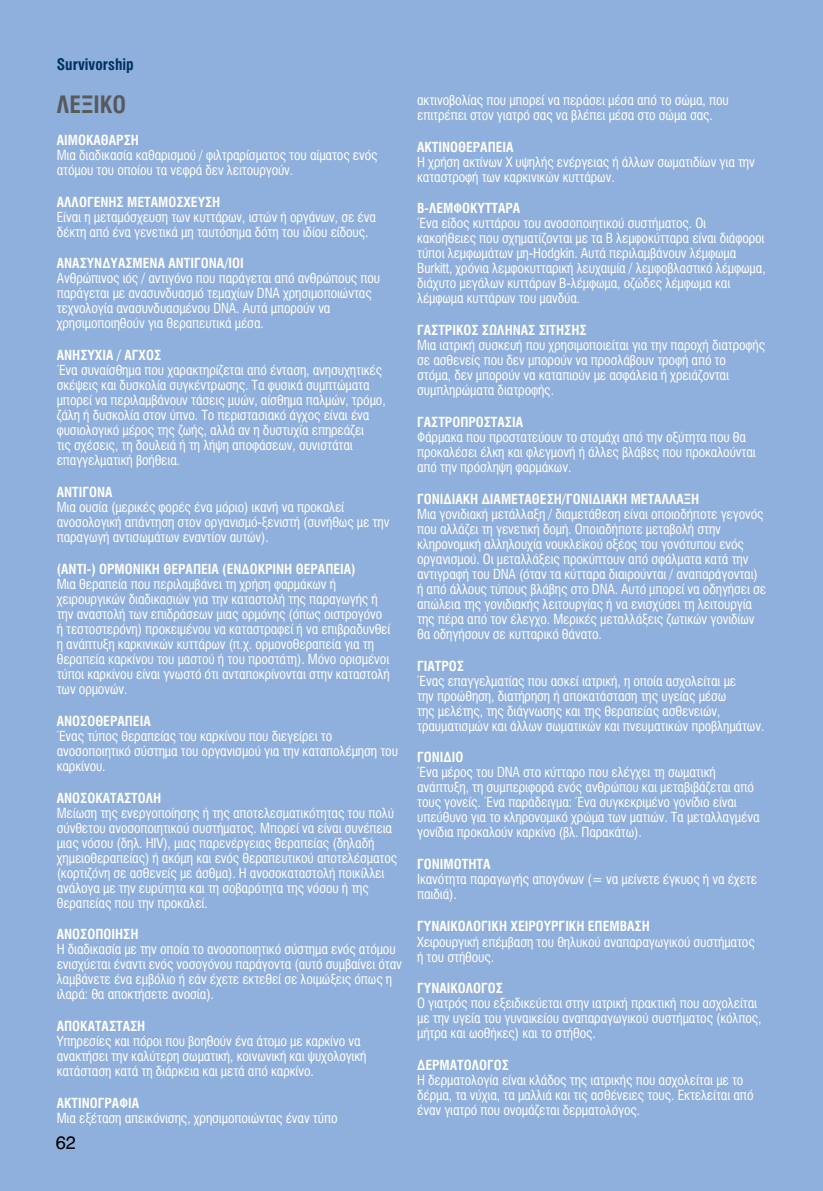
<style>
.page{position:relative;width:823px;height:1191px;background:#fff}
.page>*{position:absolute;margin:0;border:0;box-sizing:border-box;transform-origin:0 0}
.t1{font:24px "UB Helvetica Cond Bold";color:#58595b}
.t2{font:18px "UB Helvetica";color:#000}
.t3{font:16px "UB Helvetica Cond Bold";color:#00305f}
.t4{font:14px/15px "UB Helvetica Cond";letter-spacing:-.01em;color:#fff}
.t5{font:14px "UB Helvetica Cond Bold";color:#fff}
</style>
<div class="page">
<div style="left:0;top:0;width:822px;height:1191px;background:#8fafdc"></div>
<p class="t3" style="left:57px;top:55px;width:79px">Survivorship</p>
<h1 class="t1" style="left:57px;top:91px;width:71px">ΛΕΞΙΚΟ</h1>
<p class="t5" style="left:57px;top:132px;width:84px">ΑΙΜΟΚΑΘΑΡΣΗ</p>
<p class="t4" style="left:57px;top:147px;width:322px">Μια διαδικασία καθαρισμού / φιλτραρίσματος του αίματος ενός ατόμου του οποίου τα νεφρά δεν λειτουργούν.</p>
<p class="t5" style="left:57px;top:194px;width:165px">ΑΛΛΟΓΕΝΗΣ ΜΕΤΑΜΟΣΧΕΥΣΗ</p>
<p class="t4" style="left:57px;top:209px;width:320px">Είναι η μεταμόσχευση των κυττάρων, ιστών ή οργάνων, σε ένα δέκτη από ένα γενετικά μη ταυτόσημα δότη του ιδίου είδους.</p>
<p class="t5" style="left:57px;top:255px;width:188px">ΑΝΑΣΥΝΔΥΑΣΜΕΝΑ ΑΝΤΙΓΟΝΑ/ΙΟΙ</p>
<p class="t4" style="left:57px;top:271px;width:325px">Ανθρώπινος ιός / αντιγόνο που παράγεται από ανθρώπους που παράγεται με ανασυνδυασμό τεμαχίων DNA χρησιμοποιώντας τεχνολογία ανασυνδυασμένου DNA. Αυτά μπορούν να χρησιμοποιηθούν για θεραπευτικά μέσα.</p>
<p class="t5" style="left:57px;top:347px;width:106px">ΑΝΗΣΥΧΙΑ / ΑΓΧΟΣ</p>
<p class="t4" style="left:57px;top:363px;width:330px">Ένα συναίσθημα που χαρακτηρίζεται από ένταση, ανησυχητικές σκέψεις και δυσκολία συγκέντρωσης. Τα φυσικά συμπτώματα μπορεί να περιλαμβάνουν τάσεις μυών, αίσθημα παλμών, τρόμο, ζάλη ή δυσκολία στον ύπνο. Το περιστασιακό άγχος είναι ένα φυσιολογικό μέρος της ζωής, αλλά αν η δυστυχία επηρεάζει<br>τις σχέσεις, τη δουλειά ή τη λήψη αποφάσεων, συνιστάται επαγγελματική βοήθεια.</p>
<p class="t5" style="left:57px;top:484px;width:57px">ΑΝΤΙΓΟΝΑ</p>
<p class="t4" style="left:57px;top:500px;width:334px">Μια ουσία (μερικές φορές ένα μόριο) ικανή να προκαλεί ανοσολογική απάντηση στον οργανισμό-ξενιστή (συνήθως με την παραγωγή αντισωμάτων εναντίον αυτών).</p>
<p class="t5" style="left:57px;top:561px;width:300px">(ΑΝΤΙ-) ΟΡΜΟΝΙΚΗ ΘΕΡΑΠΕΙΑ (ΕΝΔΟΚΡΙΝΗ ΘΕΡΑΠΕΙΑ)</p>
<p class="t4" style="left:57px;top:576px;width:335px">Μια θεραπεία που περιλαμβάνει τη χρήση φαρμάκων ή χειρουργικών διαδικασιών για την καταστολή της παραγωγής ή την αναστολή των επιδράσεων μιας ορμόνης (όπως οιστρογόνο ή τεστοστερόνη) προκειμένου να καταστραφεί ή να επιβραδυνθεί η ανάπτυξη καρκινικών κυττάρων (π.χ. ορμονοθεραπεία για τη θεραπεία καρκίνου του μαστού ή του προστάτη). Μόνο ορισμένοι τύποι καρκίνου είναι γνωστό ότι ανταποκρίνονται στην καταστολή των ορμονών.</p>
<p class="t5" style="left:57px;top:713px;width:95px">ΑΝΟΣΟΘΕΡΑΠΕΙΑ</p>
<p class="t4" style="left:57px;top:728px;width:342px">Ένας τύπος θεραπείας του καρκίνου που διεγείρει το ανοσοποιητικό σύστημα του οργανισμού για την καταπολέμηση του καρκίνου.</p>
<p class="t5" style="left:57px;top:789px;width:106px">ΑΝΟΣΟΚΑΤΑΣΤΟΛΗ</p>
<p class="t4" style="left:57px;top:805px;width:342px">Μείωση της ενεργοποίησης ή της αποτελεσματικότητας του πολύ σύνθετου ανοσοποιητικού συστήματος. Μπορεί να είναι συνέπεια μιας νόσου (δηλ. HIV), μιας παρενέργειας θεραπείας (δηλαδή χημειοθεραπείας) ή ακόμη και ενός θεραπευτικού αποτελέσματος (κορτιζόνη σε ασθενείς με άσθμα). Η ανοσοκαταστολή ποικίλλει ανάλογα με την ευρύτητα και τη σοβαρότητα της νόσου ή της θεραπείας που την προκαλεί.</p>
<p class="t5" style="left:57px;top:926px;width:83px">ΑΝΟΣΟΠΟΙΗΣΗ</p>
<p class="t4" style="left:57px;top:942px;width:346px">Η διαδικασία με την οποία το ανοσοποιητικό σύστημα ενός ατόμου ενισχύεται έναντι ενός νοσογόνου παράγοντα (αυτό συμβαίνει όταν λαμβάνετε ένα εμβόλιο ή εάν έχετε εκτεθεί σε λοιμώξεις όπως η ιλαρά: θα αποκτήσετε ανοσία).</p>
<p class="t5" style="left:57px;top:1018px;width:90px">ΑΠΟΚΑΤΑΣΤΑΣΗ</p>
<p class="t4" style="left:57px;top:1033px;width:311px">Υπηρεσίες και πόροι που βοηθούν ένα άτομο με καρκίνο να ανακτήσει την καλύτερη σωματική, κοινωνική και ψυχολογική κατάσταση κατά τη διάρκεια και μετά από καρκίνο.</p>
<p class="t5" style="left:57px;top:1095px;width:84px">ΑΚΤΙΝΟΓΡΑΦΙΑ</p>
<p class="t4" style="left:57px;top:1110px;width:282px">Μια εξέταση απεικόνισης, χρησιμοποιώντας έναν τύπο</p>
<p class="t2" style="left:56px;top:1131px;width:22px">62</p>
<p class="t4" style="left:417px;top:92px;width:313px">ακτινοβολίας που μπορεί να περάσει μέσα από το σώμα, που επιτρέπει στον γιατρό σας να βλέπει μέσα στο σώμα σας.</p>
<p class="t5" style="left:417px;top:139px;width:98px">ΑΚΤΙΝΟΘΕΡΑΠΕΙΑ</p>
<p class="t4" style="left:417px;top:154px;width:339px">Η χρήση ακτίνων Χ υψηλής ενέργειας ή άλλων σωματιδίων για την καταστροφή των καρκινικών κυττάρων.</p>
<p class="t5" style="left:417px;top:200px;width:105px">Β-ΛΕΜΦΟΚΥΤΤΑΡΑ</p>
<p class="t4" style="left:417px;top:216px;width:350px">Ένα είδος κυττάρου του ανοσοποιητικού συστήματος. Οι κακοήθειες που σχηματίζονται με τα Β λεμφοκύτταρα είναι διάφοροι τύποι λεμφωμάτων μη-Hodgkin. Αυτά περιλαμβάνουν λέμφωμα Burkitt, χρόνια λεμφοκυτταρική λευχαιμία / λεμφοβλαστικό λέμφωμα, διάχυτο μεγάλων κυττάρων Β-λέμφωμα, οζώδες λέμφωμα και λέμφωμα κυττάρων του μανδύα.</p>
<p class="t5" style="left:417px;top:322px;width:171px">ΓΑΣΤΡΙΚΟΣ ΣΩΛΗΝΑΣ ΣΙΤΗΣΗΣ</p>
<p class="t4" style="left:417px;top:338px;width:349px">Μια ιατρική συσκευή που χρησιμοποιείται για την παροχή διατροφής σε ασθενείς που δεν μπορούν να προσλάβουν τροφή από το<br>στόμα, δεν μπορούν να καταπιούν με ασφάλεια ή χρειάζονται συμπληρώματα διατροφής.</p>
<p class="t5" style="left:417px;top:414px;width:107px">ΓΑΣΤΡΟΠΡΟΣΤΑΣΙΑ</p>
<p class="t4" style="left:417px;top:429px;width:340px">Φάρμακα που προστατεύουν το στομάχι από την οξύτητα που θα προκαλέσει έλκη και φλεγμονή ή άλλες βλάβες που προκαλούνται από την πρόσληψη φαρμάκων.</p>
<p class="t5" style="left:417px;top:491px;width:283px">ΓΟΝΙΔΙΑΚΗ ΔΙΑΜΕΤΑΘΕΣΗ/ΓΟΝΙΔΙΑΚΗ ΜΕΤΑΛΛΑΞΗ</p>
<p class="t4" style="left:417px;top:506px;width:350px">Μια γονιδιακή μετάλλαξη / διαμετάθεση είναι οποιοδήποτε γεγονός που αλλάζει τη γενετική δομή. Οποιαδήποτε μεταβολή στην κληρονομική αλληλουχία νουκλεϊκού οξέος του γονότυπου ενός οργανισμού. Οι μεταλλάξεις προκύπτουν από σφάλματα κατά την αντιγραφή του DNA (όταν τα κύτταρα διαιρούνται / αναπαράγονται) ή από άλλους τύπους βλάβης στο DNA. Αυτό μπορεί να οδηγήσει σε απώλεια της γονιδιακής λειτουργίας ή να ενισχύσει τη λειτουργία της πέρα από τον έλεγχο. Μερικές μεταλλάξεις ζωτικών γονιδίων θα οδηγήσουν σε κυτταρικό θάνατο.</p>
<p class="t5" style="left:417px;top:657px;width:48px">ΓΙΑΤΡΟΣ</p>
<p class="t4" style="left:417px;top:673px;width:348px">Ένας επαγγελματίας που ασκεί ιατρική, η οποία ασχολείται με<br>την προώθηση, διατήρηση ή αποκατάσταση της υγείας μέσω<br>της μελέτης, της διάγνωσης και της θεραπείας ασθενειών, τραυματισμών και άλλων σωματικών και πνευματικών προβλημάτων.</p>
<p class="t5" style="left:417px;top:749px;width:48px">ΓΟΝΙΔΙΟ</p>
<p class="t4" style="left:417px;top:765px;width:344px">Ένα μέρος του DNA στο κύτταρο που ελέγχει τη σωματική ανάπτυξη, τη συμπεριφορά ενός ανθρώπου και μεταβιβάζεται από τους γονείς. Ένα παράδειγμα: Ένα συγκεκριμένο γονίδιο είναι υπεύθυνο για το κληρονομικό χρώμα των ματιών. Τα μεταλλαγμένα γονίδια προκαλούν καρκίνο (βλ. Παρακάτω).</p>
<p class="t5" style="left:417px;top:856px;width:75px">ΓΟΝΙΜΟΤΗΤΑ</p>
<p class="t4" style="left:417px;top:872px;width:341px">Ικανότητα παραγωγής απογόνων (= να μείνετε έγκυος ή να έχετε παιδιά).</p>
<p class="t5" style="left:417px;top:918px;width:234px">ΓΥΝΑΙΚΟΛΟΓΙΚΗ ΧΕΙΡΟΥΡΓΙΚΗ ΕΠΕΜΒΑΣΗ</p>
<p class="t4" style="left:417px;top:934px;width:339px">Χειρουργική επέμβαση του θηλυκού αναπαραγωγικού συστήματος ή του στήθους.</p>
<p class="t5" style="left:417px;top:980px;width:87px">ΓΥΝΑΙΚΟΛΟΓΟΣ</p>
<p class="t4" style="left:417px;top:996px;width:346px">Ο γιατρός που εξειδικεύεται στην ιατρική πρακτική που ασχολείται με την υγεία του γυναικείου αναπαραγωγικού συστήματος (κόλπος, μήτρα και ωοθήκες) και το στήθος.</p>
<p class="t5" style="left:417px;top:1057px;width:93px">ΔΕΡΜΑΤΟΛΟΓΟΣ</p>
<p class="t4" style="left:417px;top:1072px;width:337px">Η δερματολογία είναι κλάδος της ιατρικής που ασχολείται με το δέρμα, τα νύχια, τα μαλλιά και τις ασθένειες τους. Εκτελείται από έναν γιατρό που ονομάζεται δερματολόγος.</p>
</div>
